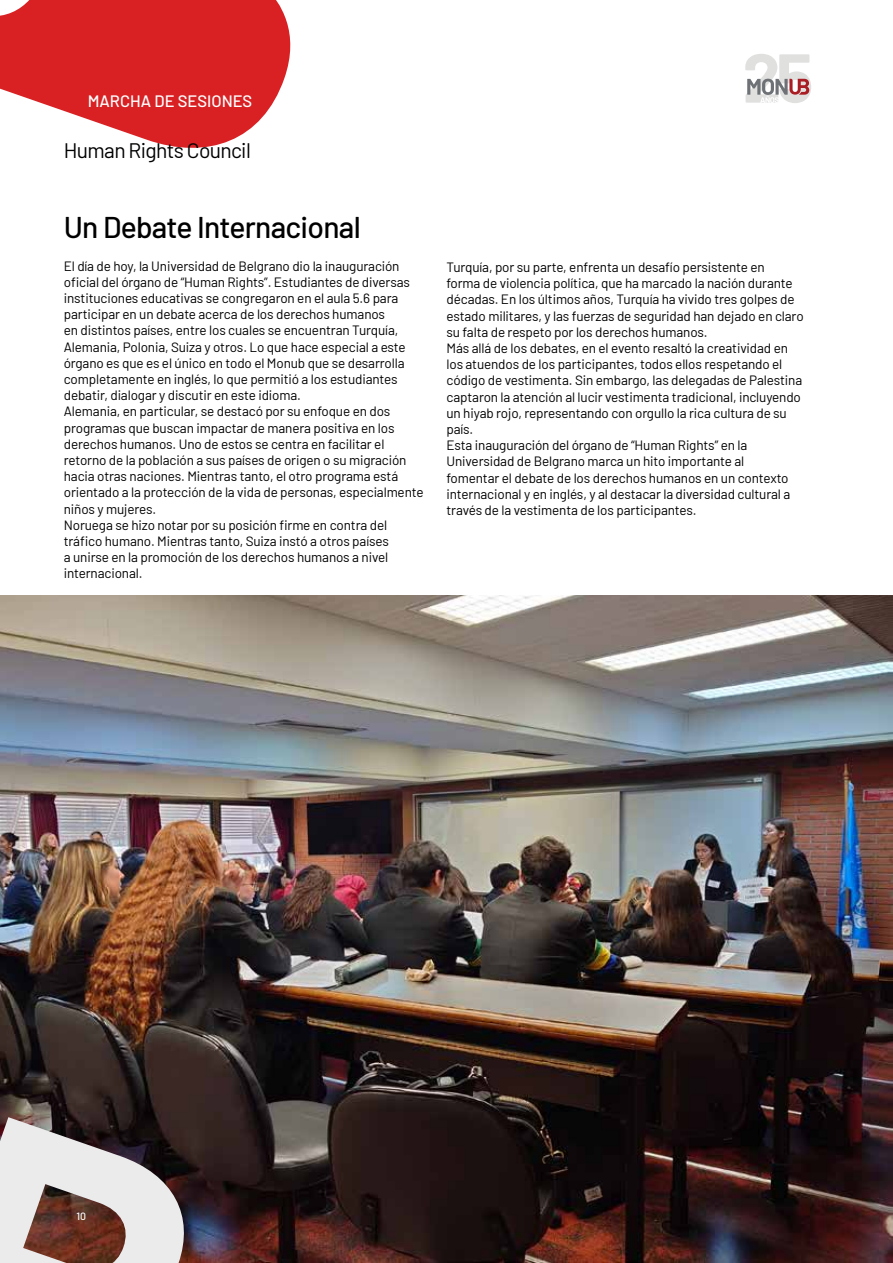
<style>
.page{position:relative;width:893px;height:1263px;background:#fff}
.page>*{position:absolute;margin:0;border:0;box-sizing:border-box;transform-origin:0 0}
.t1{font:500 30px "Barlow";letter-spacing:-.025em;color:#000}
.t2{font:21px "Barlow";letter-spacing:-.03em;color:#000}
.t3{font:500 16.5px "Barlow";color:#fff}
.t4{font:13.5px/16.2px "Barlow";letter-spacing:-.01em;color:#000}
.t5{font:500 10.5px "Barlow";color:#fff}
</style>
<div class="page">
<svg style="left:745px;top:54px;width:66px;height:49px"></svg>
<svg style="left:0;top:0;width:291px;height:148px;fill:#d92124"></svg>
<img style="left:0;top:595px;width:893px;height:668px">
<svg style="left:0;top:1089px;width:195px;height:174px;background:#897c7a"></svg>
<p class="t3" style="left:88px;top:89px;width:166px">MARCHA DE SESIONES</p>
<h2 class="t2" style="left:64px;top:135px;width:189px">Human Rights Council</h2>
<h1 class="t1" style="left:64px;top:206px;width:298px">Un Debate Internacional</h1>
<p class="t4" style="left:64px;top:257px;width:361px">El día de hoy, la Universidad de Belgrano dio la inauguración oficial del órgano de “Human Rights”. Estudiantes de diversas instituciones educativas se congregaron en el aula 5.6 para participar en un debate acerca de los derechos humanos<br>en distintos países, entre los cuales se encuentran Turquía, Alemania, Polonia, Suiza y otros. Lo que hace especial a este órgano es que es el único en todo el Monub que se desarrolla completamente en inglés, lo que permitió a los estudiantes debatir, dialogar y discutir en este idioma.<br>Alemania, en particular, se destacó por su enfoque en dos programas que buscan impactar de manera positiva en los derechos humanos. Uno de estos se centra en facilitar el retorno de la población a sus países de origen o su migración hacia otras naciones. Mientras tanto, el otro programa está orientado a la protección de la vida de personas, especialmente niños y mujeres.<br>Noruega se hizo notar por su posición firme en contra del tráfico humano. Mientras tanto, Suiza instó a otros países<br>a unirse en la promoción de los derechos humanos a nivel internacional.</p>
<p class="t4" style="left:446px;top:258px;width:359px">Turquía, por su parte, enfrenta un desafío persistente en<br>forma de violencia política, que ha marcado la nación durante décadas. En los últimos años, Turquía ha vivido tres golpes de estado militares, y las fuerzas de seguridad han dejado en claro su falta de respeto por los derechos humanos.<br>Más allá de los debates, en el evento resaltó la creatividad en los atuendos de los participantes, todos ellos respetando el código de vestimenta. Sin embargo, las delegadas de Palestina captaron la atención al lucir vestimenta tradicional, incluyendo un hiyab rojo, representando con orgullo la rica cultura de su país.<br>Esta inauguración del órgano de “Human Rights” en la Universidad de Belgrano marca un hito importante al<br>fomentar el debate de los derechos humanos en un contexto internacional y en inglés, y al destacar la diversidad cultural a través de la vestimenta de los participantes.</p>
<p class="t5" style="left:76px;top:1208px;width:11px">10</p>
</div>
